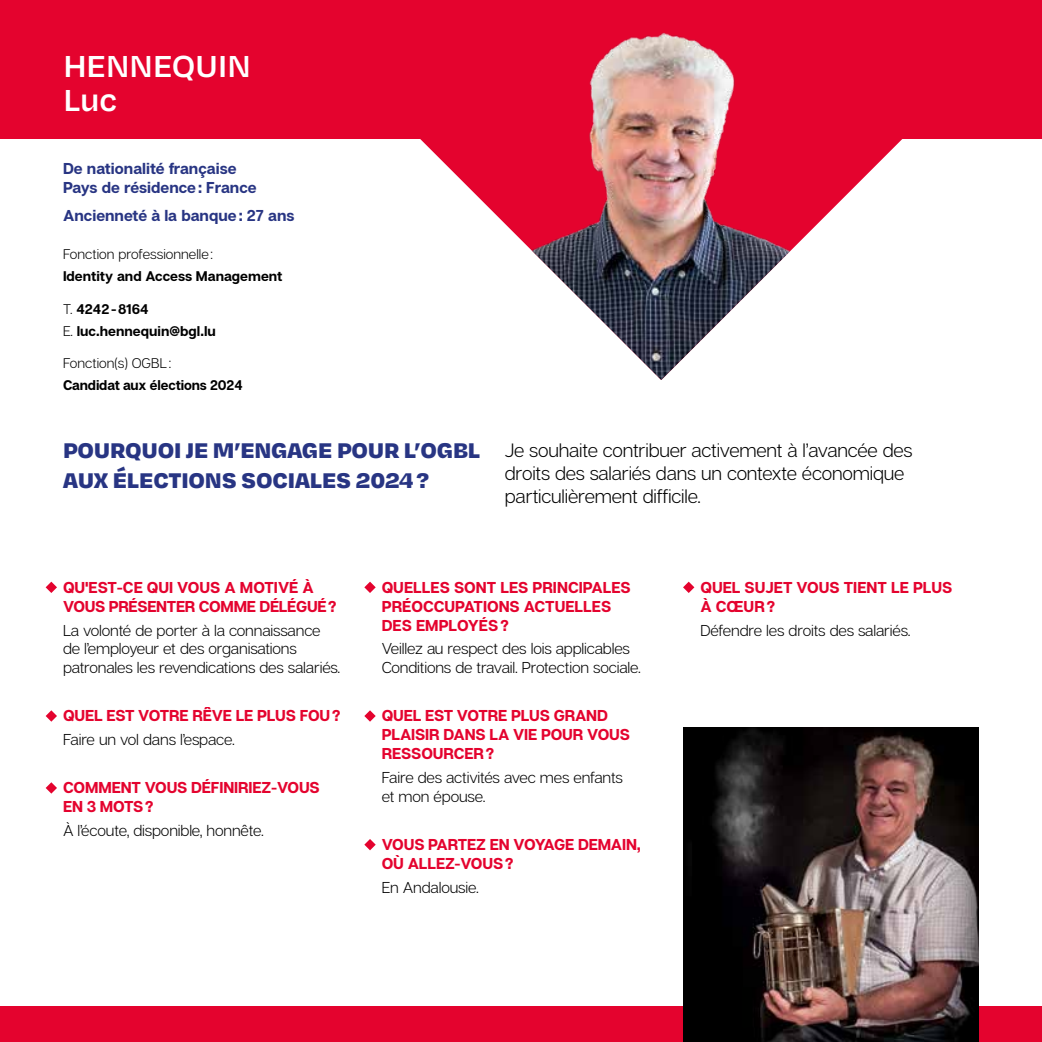
<style>
.page{position:relative;width:1042px;height:1042px;background:#fff}
.page>*{position:absolute;margin:0;border:0;box-sizing:border-box;transform-origin:0 0}
.t1{font:600 35px/33.2px "Degular Text";letter-spacing:-.02em;color:#fff}
.t2{font:900 24.5px/29.8px "Degular Text";letter-spacing:-.01em;color:#283583}
.t3{font:300 19.25px/23.1px "Articulat C Fv 2";letter-spacing:-.01em;color:#000}
.t4{font:300 15.75px/18.9px "Articulat C Fv 2";letter-spacing:-.01em;color:#000}
.t5{font:700 15.75px/18.9px "Articulat C Fv 2";letter-spacing:-.01em;color:#e4032e}
.t6{font:700 15.75px/18.9px "Articulat C Fv 2";color:#283583}
.t7{font:700 14px/21.7px "Articulat C Fv 2";color:#000}
.t8{font:300 14px "Articulat C Fv 2";color:#000}
.s1{font-weight:300}
</style>
<div class="page">
<div style="left:0;top:1006px;width:1042px;height:36px;background:#e4032e"></div>
<div style="left:0;top:0;width:1042px;height:139px;background:#e4032e"></div>
<svg style="left:46px;top:782px;width:11px;height:11px"></svg>
<svg style="left:364px;top:839px;width:12px;height:11px"></svg>
<svg style="left:46px;top:582px;width:11px;height:11px"></svg>
<svg style="left:364px;top:582px;width:12px;height:11px"></svg>
<svg style="left:683px;top:582px;width:11px;height:11px"></svg>
<svg style="left:364px;top:710px;width:12px;height:12px"></svg>
<svg style="left:46px;top:710px;width:11px;height:12px"></svg>
<svg style="left:420px;top:139px;width:483px;height:52px"></svg>
<img style="left:472px;top:33px;width:390px;height:347px">
<img style="left:683px;top:728px;width:296px;height:314px">
<h1 class="t1" style="left:63px;top:48px;width:190px">HENNEQUIN<br>Luc</h1>
<p class="t6" style="left:63px;top:160px;width:195px">De nationalité française<br>Pays de résidence: France</p>
<p class="t6" style="left:63px;top:207px;width:233px">Ancienneté à la banque: 27 ans</p>
<p class="t8" style="left:63px;top:246px;width:151px">Fonction professionnelle:</p>
<p class="t7" style="left:63px;top:266px;width:221px">Identity and Access Management</p>
<p class="t7" style="left:63px;top:299px;width:154px"><span class="s1">T.</span> 4242-8164<br><span class="s1">E.</span> luc.hennequin@bgl.lu</p>
<p class="t8" style="left:63px;top:355px;width:110px">Fonction(s) OGBL:</p>
<p class="t7" style="left:63px;top:375px;width:181px">Candidat aux élections 2024</p>
<h2 class="t2" style="left:63px;top:434px;width:419px">POURQUOI JE M’ENGAGE POUR L’OGBL<br>AUX ÉLECTIONS SOCIALES 2024?</h2>
<p class="t3" style="left:505px;top:439px;width:409px">Je souhaite contribuer activement à l’avancée des droits des salariés dans un contexte économique particulièrement difficile.</p>
<p class="t5" style="left:63px;top:579px;width:275px">QU'EST-CE QUI VOUS A MOTIVÉ À<br>VOUS PRÉSENTER COMME DÉLÉGUÉ?</p>
<p class="t4" style="left:63px;top:621px;width:279px">La volonté de porter à la connaissance de l’employeur et des organisations patronales les revendications des salariés.</p>
<p class="t5" style="left:63px;top:707px;width:279px">QUEL EST VOTRE RÊVE LE PLUS FOU?</p>
<p class="t4" style="left:63px;top:730px;width:173px">Faire un vol dans l’espace.</p>
<p class="t5" style="left:63px;top:779px;width:258px">COMMENT VOUS DÉFINIRIEZ-VOUS<br>EN 3 MOTS?</p>
<p class="t4" style="left:63px;top:821px;width:202px">À l’écoute, disponible, honnête.</p>
<p class="t5" style="left:382px;top:579px;width:250px">QUELLES SONT LES PRINCIPALES<br>PRÉOCCUPATIONS ACTUELLES<br>DES EMPLOYÉS?</p>
<p class="t4" style="left:382px;top:640px;width:261px">Veillez au respect des lois applicables<br>Conditions de travail. Protection sociale.</p>
<p class="t5" style="left:382px;top:707px;width:250px">QUEL EST VOTRE PLUS GRAND<br>PLAISIR DANS LA VIE POUR VOUS<br>RESSOURCER?</p>
<p class="t4" style="left:382px;top:768px;width:243px">Faire des activités avec mes enfants et mon épouse.</p>
<p class="t5" style="left:382px;top:836px;width:261px">VOUS PARTEZ EN VOYAGE DEMAIN,<br>OÙ ALLEZ-VOUS?</p>
<p class="t4" style="left:382px;top:878px;width:99px">En Andalousie.</p>
<p class="t5" style="left:700px;top:579px;width:253px">QUEL SUJET VOUS TIENT LE PLUS<br>À CŒUR?</p>
<p class="t4" style="left:700px;top:621px;width:212px">Défendre les droits des salariés.</p>
</div>
